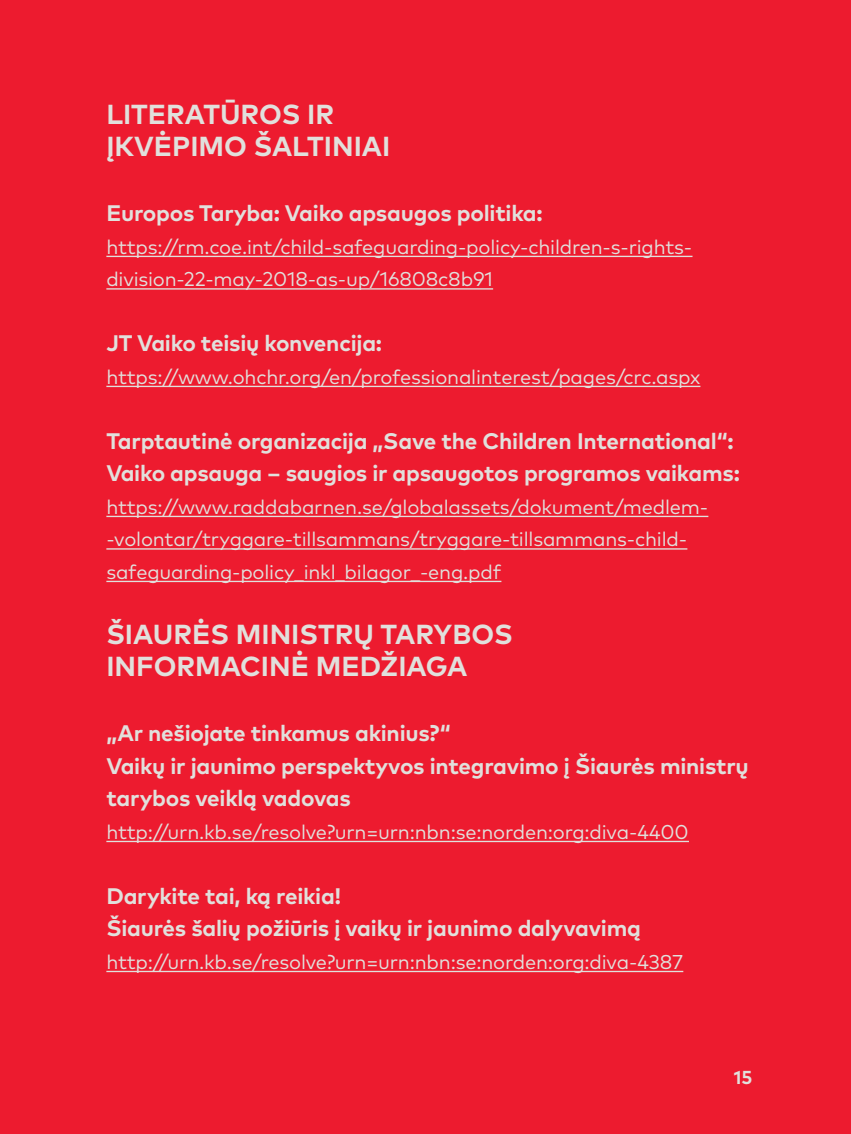
<style>
.page{position:relative;width:851px;height:1134px;background:#fff}
.page>*{position:absolute;margin:0;border:0;box-sizing:border-box;transform-origin:0 0}
.t1{font:700 27.5px/32.5px "Mark Pro";color:#e1e0dc}
.t2{font:700 22.5px/32.5px "Mark Pro";letter-spacing:-.01em;color:#e1e0dc}
.t3{font:20px/32.5px "Mark Pro";letter-spacing:-.01em;color:#e1e0dc}
.t4{font:700 18.75px "Mark Pro";color:#e1e0dc}
</style>
<div class="page">
<div style="left:0;top:0;width:850px;height:1134px;background:#ed1b2f"></div>
<hr style="left:106px;top:256px;width:586px;height:1px;background:#e1e0dc">
<hr style="left:106px;top:288px;width:387px;height:2px;background:#e1e0dc">
<hr style="left:106px;top:386px;width:594px;height:1px;background:#e1e0dc">
<hr style="left:106px;top:516px;width:602px;height:1px;background:#e1e0dc">
<hr style="left:106px;top:548px;width:581px;height:2px;background:#e1e0dc">
<hr style="left:106px;top:581px;width:395px;height:1px;background:#e1e0dc">
<hr style="left:106px;top:841px;width:583px;height:1px;background:#e1e0dc">
<hr style="left:106px;top:971px;width:577px;height:1px;background:#e1e0dc">
<h1 class="t1" style="left:106px;top:95px;width:285px">LITERATŪROS IR<br>ĮKVĖPIMO ŠALTINIAI</h1>
<p class="t2" style="left:106px;top:195px;width:438px">Europos Taryba: Vaiko apsaugos politika:</p>
<p class="t3" style="left:106px;top:229px;width:587px">https://rm.coe.int/child-safeguarding-policy-children-s-rights&shy;division-22-may-2018-as-up/16808c8b91</p>
<p class="t2" style="left:106px;top:325px;width:277px">JT Vaiko teisių konvencija:</p>
<p class="t3" style="left:106px;top:359px;width:595px">https://www.ohchr.org/en/professionalinterest/pages/crc.aspx</p>
<p class="t2" style="left:106px;top:423px;width:635px">Tarptautinė organizacija „Save the Children International“:<br>Vaiko apsauga – saugios ir apsaugotos programos vaikams:</p>
<p class="t3" style="left:106px;top:489px;width:603px">https://www.raddabarnen.se/globalassets/dokument/medlem--volontar/tryggare-tillsammans/tryggare-tillsammans-child&shy;safeguarding-policy_inkl_bilagor_-eng.pdf</p>
<h1 class="t1" style="left:106px;top:615px;width:407px">ŠIAURĖS MINISTRŲ TARYBOS<br>INFORMACINĖ MEDŽIAGA</h1>
<p class="t2" style="left:106px;top:715px;width:644px">„Ar nešiojate tinkamus akinius?“<br>Vaikų ir jaunimo perspektyvos integravimo į Šiaurės ministrų tarybos veiklą vadovas</p>
<p class="t3" style="left:106px;top:814px;width:583px">http://urn.kb.se/resolve?urn=urn:nbn:se:norden:org:diva-4400</p>
<p class="t2" style="left:106px;top:878px;width:536px">Darykite tai, ką reikia!<br>Šiaurės šalių požiūris į vaikų ir jaunimo dalyvavimą</p>
<p class="t3" style="left:106px;top:944px;width:578px">http://urn.kb.se/resolve?urn=urn:nbn:se:norden:org:diva-4387</p>
<p class="t4" style="left:733px;top:1063px;width:20px">15</p>
</div>
